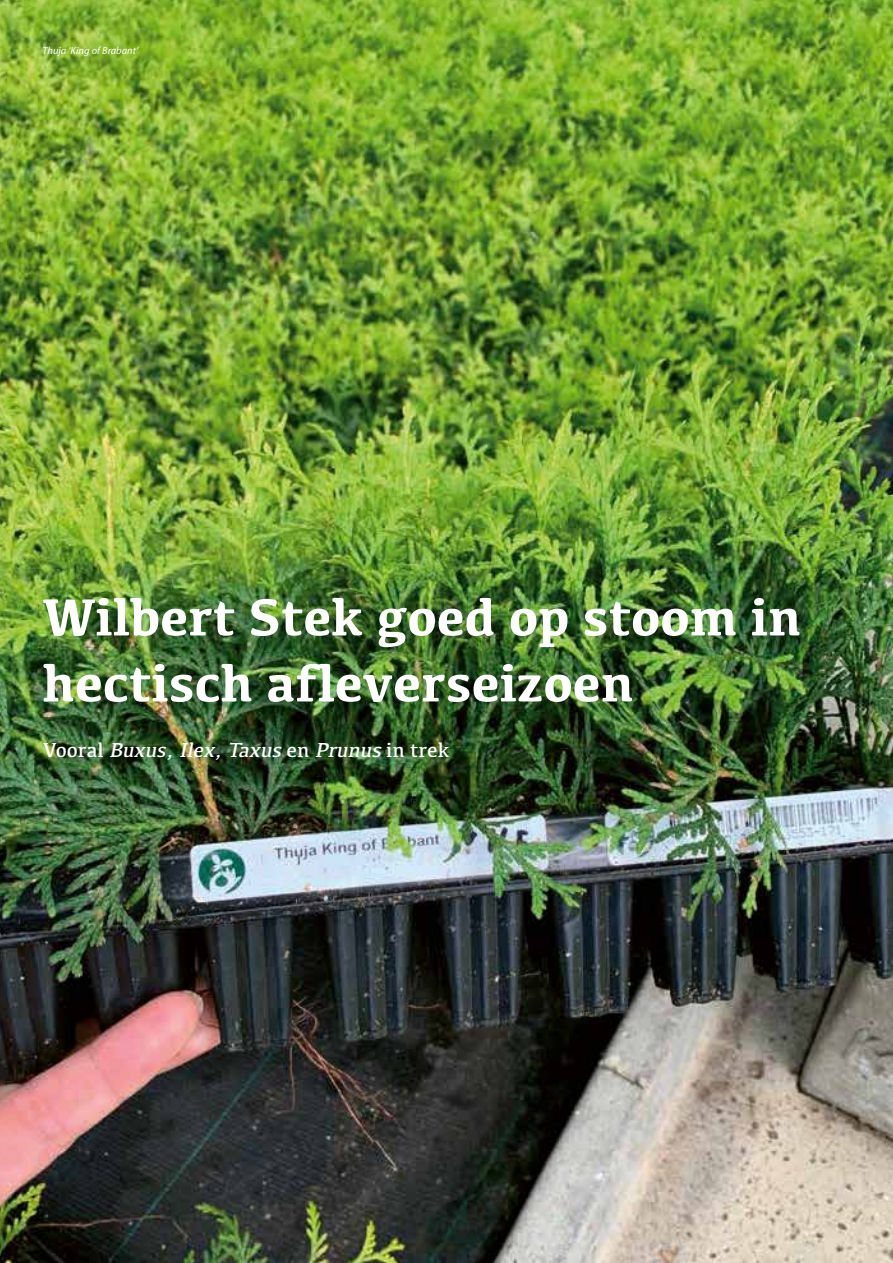
<style>
.page{position:relative;width:893px;height:1263px;background:#fff}
.page>*{position:absolute;margin:0;border:0;box-sizing:border-box;transform-origin:0 0}
.t1{font:700 54px/66px "Kefa";color:#fff}
.t2{font:italic 21px "Kefa";color:#fff}
.t3{font:italic 10.5px "Myriad Pro";color:#fff}
.s1{font-style:normal}
</style>
<div class="page">
<img style="left:0;top:0;width:893px;height:1263px">
<p class="t3" style="left:43px;top:44px;width:97px">Thuja ‘King of Brabant’</p>
<p class="t1" style="left:43px;top:581px;width:760px">Wilbert Stek goed op stoom in hectisch afleverseizoen</p>
<p class="t2" style="left:43px;top:737px;width:408px"><span class="s1">Vo o r a l</span> Buxus,Ilex,Taxus <span class="s1">e n</span> Prunus <span class="s1">i n t r e k</span></p>
</div>
